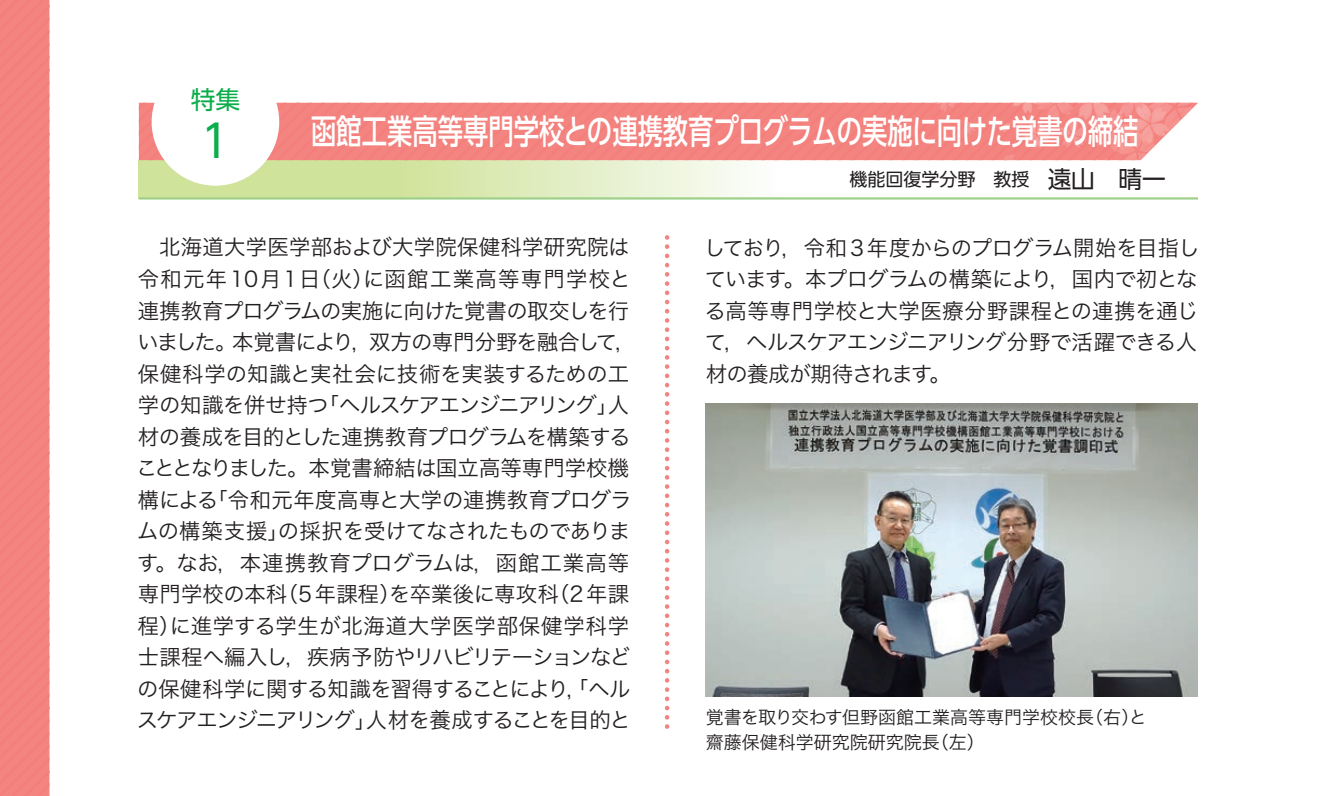
<style>
.page{position:relative;width:1340px;height:796px;background:#fff}
.page>*{position:absolute;margin:0;border:0;box-sizing:border-box;transform-origin:0 0}
.t1{font:45px "UD Shin Go Pro";color:#0cae4c}
.t2{font:500 33.75px "UD Shin Go Pro";color:#fff;scale:.75 1}
.t3{font:24.75px "UD Shin Go Pro";color:#0cae4c}
.t4{font:21.38px/31.5px "Hira Kaku Pro W3";letter-spacing:-.015em;color:#231f20}
.t5{font:18px/24.8px "Hira Kaku Pro W3";color:#231f20}
.t6{font:18px "UD Shin Go Pro";color:#231f20}
.s1{font-size:23.62px}
</style>
<div class="page">
<div style="left:0;top:0;width:49px;height:796px;background:#f38480"></div>
<svg style="left:665px;top:237px;width:4px;height:492px"></svg>
<svg style="left:139px;top:160px;width:638px;height:37px;background:#deeab9"></svg>
<div style="left:139px;top:103px;width:861px;height:57px;background:#f38480"></div>
<div style="left:152px;top:58px;width:127px;height:128px;background:#fff;border-radius:50%"></div>
<hr style="left:139px;top:197px;width:1059px;height:2px;background:#9fd08a">
<svg style="left:933px;top:103px;width:23px;height:9px"></svg>
<svg style="left:963px;top:121px;width:12px;height:13px"></svg>
<svg style="left:1000px;top:103px;width:198px;height:57px;background:#f59c99"></svg>
<img style="left:705px;top:403px;width:492px;height:294px">
<p class="t3" style="left:191px;top:79px;width:51px">特集</p>
<h1 class="t1" style="left:200px;top:105px;width:31px">1</h1>
<h2 class="t2" style="left:311px;top:104px;width:1138px">函館工業高等専門学校との連携教育プログラムの実施に向けた覚書の締結　</h2>
<p class="t6" style="left:849px;top:164px;width:318px">機能回復学分野　教授　<span class="s1">遠山　晴一</span></p>
<p class="t4" style="left:136px;top:230px;width:502px">　北海道大学医学部および大学院保健科学研究院は令和元年10月1日（火）に函館工業高等専門学校と連携教育プログラムの実施に向けた覚書の取交しを行いました。本覚書により，双方の専門分野を融合して，保健科学の知識と実社会に技術を実装するための工学の知識を併せ持つ「ヘルスケアエンジニアリング」人材の養成を目的とした連携教育プログラムを構築することとなりました。本覚書締結は国立高等専門学校機構による「令和元年度高専と大学の連携教育プログラムの構築支援」の採択を受けてなされたものであります。なお，本連携教育プログラムは，函館工業高等専門学校の本科（5年課程）を卒業後に専攻科（2年課程）に進学する学生が北海道大学医学部保健学科学士課程へ編入し，疾病予防やリハビリテーションなどの保健科学に関する知識を習得することにより，「ヘルスケアエンジニアリング」人材を養成することを目的と</p>
<p class="t4" style="left:704px;top:230px;width:497px">しており，令和 3 年度からのプログラム開始を目指しています。本プログラムの構築により，国内で初となる高等専門学校と大学医療分野課程との連携を通じて，ヘルスケアエンジニアリング分野で活躍できる人材の養成が期待されます。</p>
<p class="t5" style="left:705px;top:703px;width:442px">覚書を取り交わす但野函館工業高等専門学校校長（右）と齋藤保健科学研究院研究院長（左）</p>
</div>
